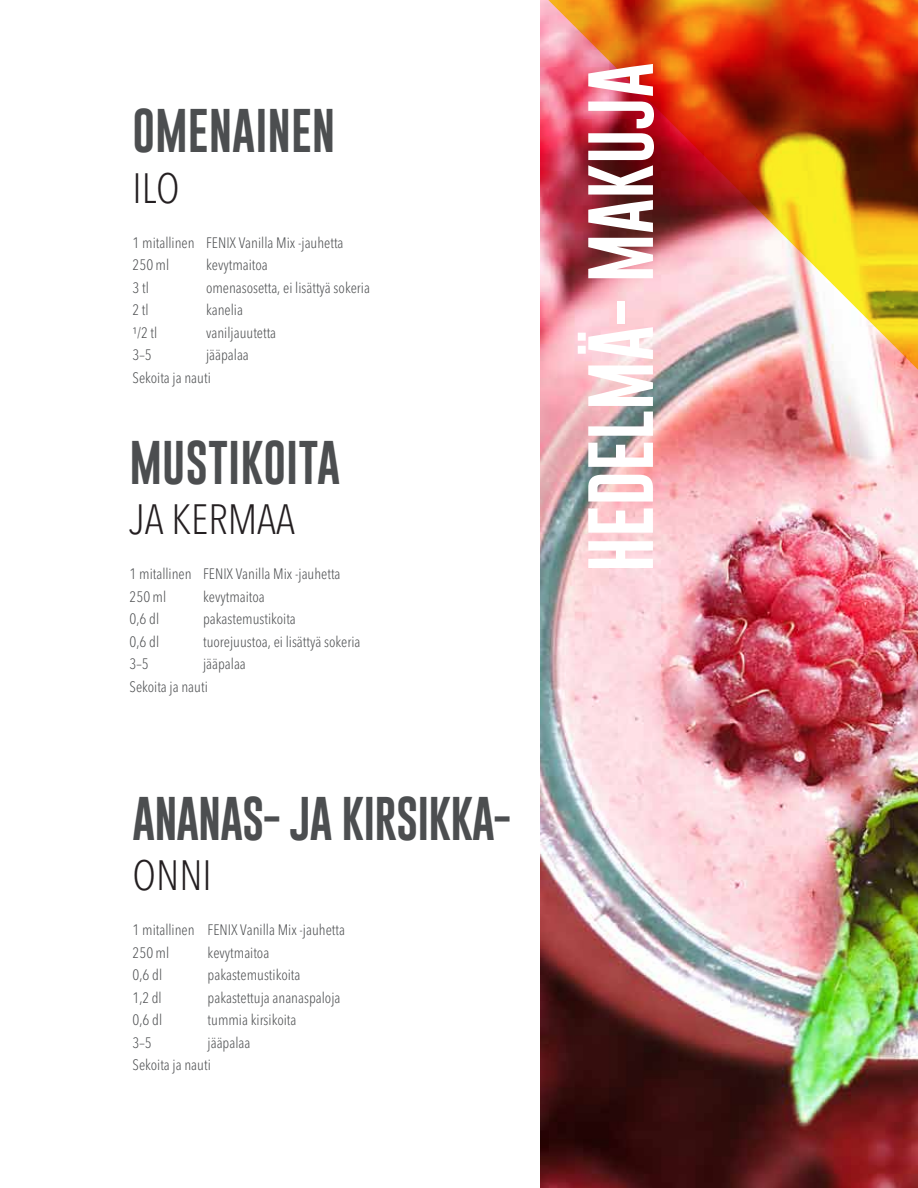
<style>
.page{position:relative;width:918px;height:1188px;background:#fff}
.page>*{position:absolute;margin:0;border:0;box-sizing:border-box;transform-origin:0 0}
.t1{font:67.5px "Gobold";color:#fff}
.t2{font:45px "Gobold";color:#4c4e50}
.t3{font:45px "Gobold";letter-spacing:-.02em;color:#4c4e50}
.t4{font:300 condensed 42px "Avenir Next LT Pro";color:#241f21}
.t5{font:300 condensed 15px/22.5px "Avenir Next LT Pro";color:#4c4e50}
</style>
<div class="page">
<img style="left:540px;top:0;width:378px;height:1188px">
<h2 class="t2" style="left:133px;top:102px;width:204px">OMENAINEN</h2>
<h3 class="t4" style="left:133px;top:163px;width:49px">ILO</h3>
<p class="t5" style="left:133px;top:231px;width:212px">1 mitallinen FENIX Vanilla Mix -jauhetta<br>250 ml</p>
<p class="t5" style="left:206px;top:254px;width:63px">kevytmaitoa</p>
<p class="t5" style="left:133px;top:276px;width:18px">3 tl</p>
<p class="t5" style="left:206px;top:276px;width:165px">omenasosetta, ei lisättyä sokeria</p>
<p class="t5" style="left:133px;top:299px;width:17px">2 tl</p>
<p class="t5" style="left:206px;top:299px;width:38px">kanelia</p>
<p class="t5" style="left:133px;top:321px;width:26px">¹/2 tl</p>
<p class="t5" style="left:206px;top:321px;width:72px">vaniljauutetta</p>
<p class="t5" style="left:133px;top:344px;width:21px">3–5</p>
<p class="t5" style="left:133px;top:344px;width:118px;text-indent:73px">jääpalaa<br>Sekoita ja nauti</p>
<h2 class="t2" style="left:130px;top:434px;width:212px">MUSTIKOITA</h2>
<h3 class="t4" style="left:130px;top:494px;width:167px">JA KERMAA</h3>
<p class="t5" style="left:130px;top:563px;width:212px">1 mitallinen FENIX Vanilla Mix -jauhetta<br>250 ml</p>
<p class="t5" style="left:203px;top:585px;width:63px">kevytmaitoa</p>
<p class="t5" style="left:130px;top:608px;width:31px">0,6 dl</p>
<p class="t5" style="left:203px;top:608px;width:94px">pakastemustikoita</p>
<p class="t5" style="left:130px;top:630px;width:31px">0,6 dl</p>
<p class="t5" style="left:203px;top:630px;width:159px">tuorejuustoa, ei lisättyä sokeria</p>
<p class="t5" style="left:130px;top:653px;width:21px">3–5</p>
<p class="t5" style="left:130px;top:653px;width:118px;text-indent:73px">jääpalaa<br>Sekoita ja nauti</p>
<h2 class="t3" style="left:133px;top:790px;width:380px">ANANAS- JA KIRSIKKA-</h2>
<h3 class="t4" style="left:133px;top:851px;width:81px">ONNI</h3>
<p class="t5" style="left:133px;top:919px;width:214px">1 mitallinen FENIX Vanilla Mix -jauhetta<br>250 ml</p>
<p class="t5" style="left:208px;top:941px;width:63px">kevytmaitoa</p>
<p class="t5" style="left:133px;top:964px;width:31px">0,6 dl</p>
<p class="t5" style="left:208px;top:964px;width:94px">pakastemustikoita</p>
<p class="t5" style="left:133px;top:986px;width:31px">1,2 dl</p>
<p class="t5" style="left:208px;top:986px;width:134px">pakastettuja ananaspaloja</p>
<p class="t5" style="left:133px;top:1009px;width:31px">0,6 dl</p>
<p class="t5" style="left:208px;top:1009px;width:90px">tummia kirsikoita</p>
<p class="t5" style="left:133px;top:1031px;width:21px">3–5</p>
<p class="t5" style="left:133px;top:1031px;width:119px;text-indent:75px">jääpalaa<br>Sekoita ja nauti</p>
<h1 class="t1" style="left:577px;top:572px;width:511px;rotate:-90deg">HEDELMÄ- MAKUJA</h1>
</div>
